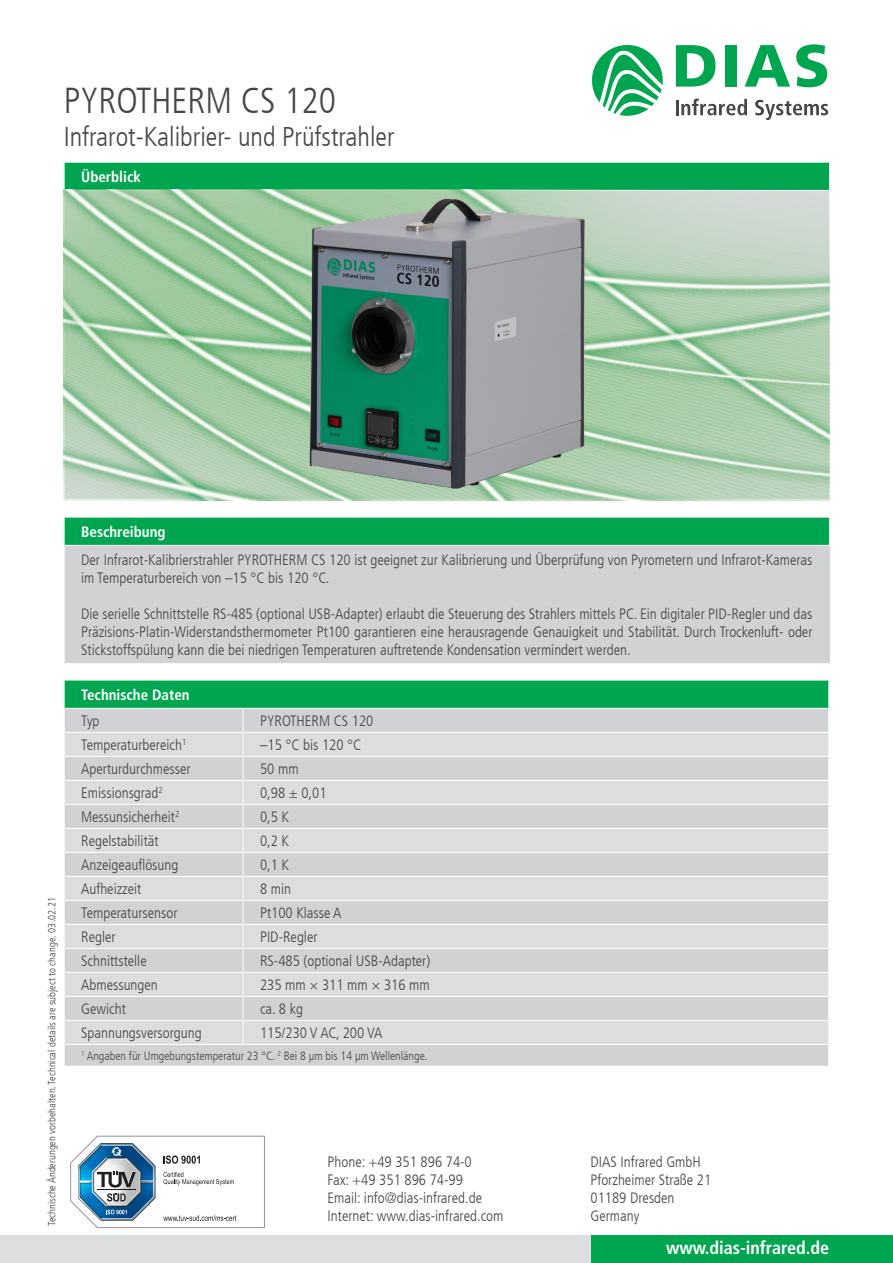
<style>
.page{position:relative;width:893px;height:1263px;background:#fff}
.page>*{position:absolute;margin:0;border:0;box-sizing:border-box;transform-origin:0 0}
.t1{font:300 condensed 36px "Frutiger LT Com";color:#454647}
.t2{font:300 condensed 27px "Frutiger LT Com";color:#454647}
.t3{font:700 condensed 18px "Frutiger LT Com";color:#fff}
.Bildunterschriften{font:300 condensed 15px/18px "Frutiger LT Com";color:#454647}
.Bildunterschriften_u{font:700 condensed 15px "Frutiger LT Com";color:#fff}
.Tabellenüberschrifte{font:700 condensed 15px "Frutiger LT Com";color:#fff}
.t4{font:300 condensed 12px "Frutiger LT Com";color:#454647}
.t5{font:300 condensed 10.5px "Frutiger LT Com";color:#454647}
</style>
<div class="page">
<svg style="left:592px;top:45px;width:71px;height:71px"></svg>
<svg style="left:676px;top:99px;width:71px;height:16px"></svg>
<svg style="left:755px;top:100px;width:73px;height:20px"></svg>
<svg style="left:676px;top:45px;width:39px;height:42px"></svg>
<div style="left:726px;top:45px;width:11px;height:42px;background:#00a54f"></div>
<svg style="left:745px;top:45px;width:45px;height:42px"></svg>
<svg style="left:796px;top:44px;width:31px;height:43px"></svg>
<div style="left:64px;top:162px;width:765px;height:28px;background:#00a54f"></div>
<hr style="left:64px;top:162px;width:766px;height:1px;background:#fff">
<svg style="left:64px;top:163px;width:1px;height:26px"></svg>
<div style="left:0;top:1236px;width:592px;height:27px;background:#dcdddf"></div>
<div style="left:591px;top:1236px;width:302px;height:27px;background:#00a54f"></div>
<div style="left:64px;top:517px;width:765px;height:28px;background:#00a54f"></div>
<div style="left:64px;top:545px;width:765px;height:119px;background:#d1d2d4"></div>
<hr style="left:64px;top:517px;width:766px;height:1px;background:#fff">
<svg style="left:64px;top:517px;width:1px;height:28px"></svg>
<hr style="left:64px;top:545px;width:766px;height:1px;background:#fff">
<hr style="left:64px;top:546px;width:1px;height:117px;background:#fff">
<hr style="left:64px;top:663px;width:765px;height:1px;background:#fff">
<img style="left:64px;top:189px;width:765px;height:312px">
<div style="left:64px;top:680px;width:765px;height:28px;background:#00a54f"></div>
<div style="left:65px;top:709px;width:763px;height:357px;background:#d1d2d4"></div>
<svg style="left:65px;top:733px;width:763px;height:311px;background:#d7d8da"></svg>
<hr style="left:64px;top:680px;width:179px;height:1px;background:#fff">
<hr style="left:243px;top:680px;width:586px;height:1px;background:#fff">
<hr style="left:64px;top:732px;width:179px;height:1px;background:#fff">
<hr style="left:243px;top:732px;width:586px;height:1px;background:#fff">
<hr style="left:64px;top:756px;width:179px;height:1px;background:#fff">
<hr style="left:243px;top:756px;width:586px;height:1px;background:#fff">
<hr style="left:64px;top:780px;width:179px;height:1px;background:#fff">
<hr style="left:243px;top:780px;width:586px;height:1px;background:#fff">
<hr style="left:64px;top:804px;width:179px;height:1px;background:#fff">
<hr style="left:243px;top:804px;width:586px;height:1px;background:#fff">
<hr style="left:64px;top:828px;width:179px;height:1px;background:#fff">
<hr style="left:243px;top:828px;width:586px;height:1px;background:#fff">
<hr style="left:64px;top:852px;width:179px;height:1px;background:#fff">
<hr style="left:243px;top:852px;width:586px;height:1px;background:#fff">
<hr style="left:64px;top:876px;width:179px;height:1px;background:#fff">
<hr style="left:243px;top:876px;width:586px;height:1px;background:#fff">
<hr style="left:64px;top:900px;width:179px;height:1px;background:#fff">
<hr style="left:243px;top:900px;width:586px;height:1px;background:#fff">
<hr style="left:64px;top:924px;width:179px;height:1px;background:#fff">
<hr style="left:243px;top:924px;width:586px;height:1px;background:#fff">
<hr style="left:64px;top:948px;width:179px;height:1px;background:#fff">
<hr style="left:243px;top:948px;width:586px;height:1px;background:#fff">
<hr style="left:64px;top:972px;width:179px;height:1px;background:#fff">
<hr style="left:243px;top:972px;width:586px;height:1px;background:#fff">
<hr style="left:64px;top:996px;width:179px;height:1px;background:#fff">
<hr style="left:243px;top:996px;width:586px;height:1px;background:#fff">
<hr style="left:64px;top:1020px;width:179px;height:1px;background:#fff">
<hr style="left:243px;top:1020px;width:586px;height:1px;background:#fff">
<svg style="left:243px;top:709px;width:1px;height:335px"></svg>
<hr style="left:64px;top:1044px;width:179px;height:1px;background:#fff">
<svg style="left:64px;top:680px;width:1px;height:386px"></svg>
<hr style="left:243px;top:1044px;width:586px;height:1px;background:#fff">
<svg style="left:828px;top:680px;width:1px;height:386px"></svg>
<img style="left:309px;top:198px;width:276px;height:290px">
<svg style="left:70px;top:1135px;width:195px;height:93px"></svg>
<p class="t1" style="left:64px;top:80px;width:274px">PYROTHERM CS 120</p>
<p class="t2" style="left:64px;top:121px;width:332px">Infrarot-Kalibrier- und Prüfstrahler</p>
<p class="Tabellenüberschrifte" style="left:81px;top:168px;width:61px">Überblick</p>
<p class="t5" style="left:46px;top:1226px;width:330px;rotate:-90deg">Technische Änderungen vorbehalten. Technical details are subject to change. 03.02.21</p>
<p class="Bildunterschriften_u" style="left:81px;top:523px;width:86px">Beschreibung</p>
<p class="Bildunterschriften" style="left:81px;top:551px;width:733px">Der Infrarot-Kalibrierstrahler PYROTHERM CS 120 ist geeignet zur Kalibrierung und Überprüfung von Pyrometern und Infrarot-Kameras im Temperaturbereich von –15 °C bis 120 °C.</p>
<p class="Bildunterschriften" style="left:81px;top:605px;width:733px;text-align:justify">Die serielle Schnittstelle RS-485 (optional USB-Adapter) erlaubt die Steuerung des Strahlers mittels PC. Ein digitaler PID-Regler und das Präzisions-Platin-Widerstandsthermometer Pt100 garantieren eine herausragende Genauigkeit und Stabilität. Durch Trockenluft- oder Stickstoffspülung kann die bei niedrigen Temperaturen auftretende Kondensation vermindert werden.</p>
<p class="Bildunterschriften_u" style="left:81px;top:686px;width:110px">Technische Daten</p>
<p class="Bildunterschriften" style="left:81px;top:712px;width:20px">Typ</p>
<p class="Bildunterschriften" style="left:260px;top:712px;width:115px">PYROTHERM CS 120</p>
<p class="Bildunterschriften" style="left:81px;top:736px;width:107px">Temperaturbereich<sup>1</sup></p>
<p class="Bildunterschriften" style="left:260px;top:736px;width:103px">–15 °C bis 120 °C</p>
<p class="Bildunterschriften" style="left:81px;top:760px;width:111px">Aperturdurchmesser</p>
<p class="Bildunterschriften" style="left:260px;top:760px;width:40px">50 mm</p>
<p class="Bildunterschriften" style="left:81px;top:784px;width:83px">Emissionsgrad<sup>2</sup></p>
<p class="Bildunterschriften" style="left:260px;top:784px;width:68px">0,98 ± 0,01</p>
<p class="Bildunterschriften" style="left:81px;top:808px;width:100px">Messunsicherheit<sup>2</sup></p>
<p class="Bildunterschriften" style="left:260px;top:808px;width:31px">0,5 K</p>
<p class="Bildunterschriften" style="left:81px;top:832px;width:79px">Regelstabilität</p>
<p class="Bildunterschriften" style="left:260px;top:832px;width:31px">0,2 K</p>
<p class="Bildunterschriften" style="left:81px;top:856px;width:99px">Anzeigeauflösung</p>
<p class="Bildunterschriften" style="left:260px;top:856px;width:31px">0,1 K</p>
<p class="Bildunterschriften" style="left:81px;top:880px;width:62px">Aufheizzeit</p>
<p class="Bildunterschriften" style="left:260px;top:880px;width:33px">8 min</p>
<p class="Bildunterschriften" style="left:81px;top:904px;width:98px">Temperatursensor</p>
<p class="Bildunterschriften" style="left:260px;top:904px;width:83px">Pt100 Klasse A</p>
<p class="Bildunterschriften" style="left:81px;top:928px;width:36px">Regler</p>
<p class="Bildunterschriften" style="left:260px;top:928px;width:59px">PID-Regler</p>
<p class="Bildunterschriften" style="left:81px;top:952px;width:67px">Schnittstelle</p>
<p class="Bildunterschriften" style="left:260px;top:952px;width:172px">RS-485 (optional USB-Adapter)</p>
<p class="Bildunterschriften" style="left:81px;top:976px;width:78px">Abmessungen</p>
<p class="Bildunterschriften" style="left:260px;top:976px;width:171px">235 mm × 311 mm × 316 mm</p>
<p class="Bildunterschriften" style="left:81px;top:1000px;width:46px">Gewicht</p>
<p class="Bildunterschriften" style="left:260px;top:1000px;width:44px">ca. 8 kg</p>
<p class="Bildunterschriften" style="left:81px;top:1024px;width:122px">Spannungsversorgung</p>
<p class="Bildunterschriften" style="left:260px;top:1024px;width:124px">115/230 V AC, 200 VA</p>
<p class="t4" style="left:81px;top:1049px;width:348px"><sup>1</sup> Angaben für Umgebungstemperatur 23 °C. <sup>2</sup> Bei 8 µm bis 14 µm Wellenlänge.</p>
<p class="Bildunterschriften" style="left:328px;top:1153px;width:146px">Phone: +49 351 896 74-0</p>
<p class="Bildunterschriften" style="left:328px;top:1171px;width:137px">Fax: +49 351 896 74-99</p>
<p class="Bildunterschriften" style="left:328px;top:1189px;width:156px">Email: info@dias-infrared.de</p>
<p class="Bildunterschriften" style="left:328px;top:1207px;width:177px">Internet: www.dias-infrared.com</p>
<p class="Bildunterschriften" style="left:590px;top:1153px;width:112px">DIAS Infrared GmbH</p>
<p class="Bildunterschriften" style="left:590px;top:1171px;width:122px">Pforzheimer Straße 21</p>
<p class="Bildunterschriften" style="left:590px;top:1189px;width:86px">01189 Dresden</p>
<p class="Bildunterschriften" style="left:590px;top:1207px;width:50px">Germany</p>
<p class="t3" style="left:666px;top:1236px;width:165px">www.dias-infrared.de</p>
</div>
